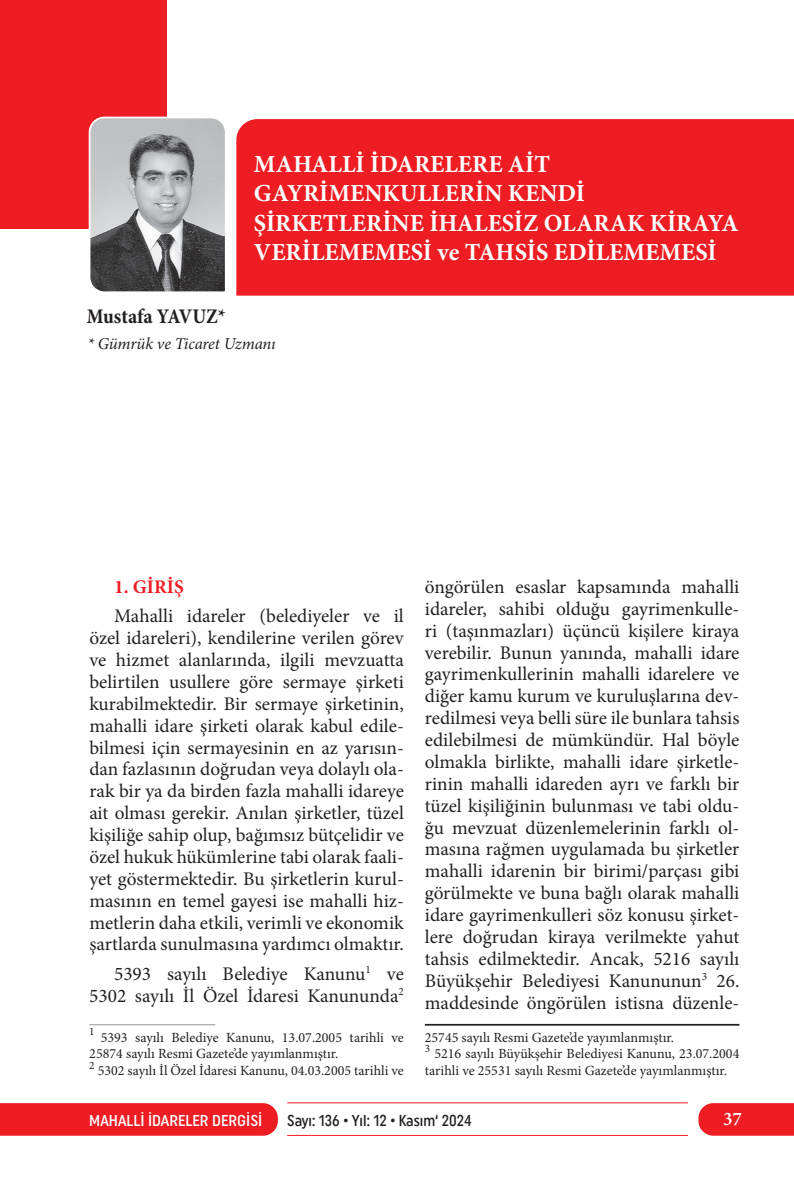
<style>
.page{position:relative;width:794px;height:1191px;background:#fff}
.page>*{position:absolute;margin:0;border:0;box-sizing:border-box;transform-origin:0 0}
.t1{font:700 24.5px/29.4px "Minion Pro";color:#fff}
.t2{font:700 condensed 21px "Minion Pro";color:#231f20}
.t3{font:19.25px/21.9px "Minion Pro";color:#231f20;text-align:justify}
.t4{font:700 19.25px "Minion Pro";color:#ee1d23}
.t5{font:600 19.25px "Minion Pro";color:#fff}
.t6{font:italic 16.62px "Minion Pro";letter-spacing:-.015em;color:#231f20}
.t7{font:15.75px "Uniform Condensed 2";color:#231f20;scale:.95 1}
.t8{font:500 15.75px "Uniform Condensed";color:#fff}
.t9{font:14px/16.8px "Minion Pro";color:#231f20}
.t10{font:11.2px "Minion Pro";color:#231f20}
</style>
<div class="page">
<div style="left:0;top:1103px;width:278px;height:32px;background:#ee1d23"></div>
<div style="left:698px;top:1103px;width:96px;height:32px;background:#ee1d23"></div>
<hr style="left:287px;top:1102px;width:401px;height:1px;background:#ee1d23">
<hr style="left:287px;top:1135px;width:401px;height:1px;background:#ee1d23">
<hr style="left:89px;top:1024px;width:126px;height:1px;background:#939598">
<hr style="left:425px;top:1024px;width:314px;height:1px;background:#231f20">
<div style="left:0;top:0;width:166px;height:228px;background:#ee1d23"></div>
<div style="left:236px;top:119px;width:558px;height:177px;background:#ee1d23"></div>
<svg style="left:88px;top:116px;width:137px;height:176px;background:#979698"></svg>
<p class="t1" style="left:254px;top:149px;width:486px">MAHALLİ İDARELERE AİT<br>GAYRİMENKULLERİN KENDİ<br>ŞİRKETLERİNE İHALESİZ OLARAK KİRAYA<br>VERİLEMEMESİ ve TAHSİS EDİLEMEMESİ</p>
<p class="t2" style="left:87px;top:302px;width:141px">Mustafa YAVUZ*</p>
<p class="t6" style="left:87px;top:332px;width:190px">* Gümrük ve Ticaret Uzmanı</p>
<p class="t4" style="left:114px;top:573px;width:71px">1. GİRİŞ</p>
<p class="t3" style="left:89px;top:605px;width:316px;text-indent:25px">Mahalli idareler (belediyeler ve il özel idareleri), kendilerine verilen görev ve hizmet alanlarında, ilgili mevzuatta belirtilen usullere göre sermaye şirketi kurabilmektedir. Bir sermaye şirketinin, mahalli idare şirketi olarak kabul edile&shy;bilmesi için sermayesinin en az yarısın&shy;dan fazlasının doğrudan veya dolaylı ola&shy;rak bir ya da birden fazla mahalli idareye ait olması gerekir. Anılan şirketler, tüzel kişiliğe sahip olup, bağımsız bütçelidir ve özel hukuk hükümlerine tabi olarak faali&shy;yet göstermektedir. Bu şirketlerin kurul&shy;masının en temel gayesi ise mahalli hiz&shy;metlerin daha etkili, verimli ve ekonomik şartlarda sunulmasına yardımcı olmaktır.</p>
<p class="t3" style="left:89px;top:962px;width:316px;text-align:right">5393 sayılı Belediye Kanunu<sup>1</sup> ve<br>5302 sayılı İl Özel İdaresi Kanununda<sup>2</sup></p>
<p class="t10" style="left:89px;top:1024px;width:7px">1</p>
<p class="t9" style="left:89px;top:1028px;width:316px;text-indent:11px">5393 sayılı Belediye Kanunu, 13.07.2005 tarihli ve<br>25874 sayılı Resmi Gazete’de yayımlanmıştır.</p>
<p class="t10" style="left:89px;top:1057px;width:7px">2</p>
<p class="t9" style="left:98px;top:1062px;width:308px">5302 sayılı İl Özel İdaresi Kanunu, 04.03.2005 tarihli ve</p>
<p class="t3" style="left:425px;top:576px;width:316px">öngörülen esaslar kapsamında mahalli idareler, sahibi olduğu gayrimenkulle&shy;ri (taşınmazları) üçüncü kişilere kiraya verebilir. Bunun yanında, mahalli idare gayrimenkullerinin mahalli idarelere ve diğer kamu kurum ve kuruluşlarına dev&shy;redilmesi veya belli süre ile bunlara tahsis edilebilmesi de mümkündür. Hal böyle olmakla birlikte, mahalli idare şirketle&shy;rinin mahalli idareden ayrı ve farklı bir tüzel kişiliğinin bulunması ve tabi oldu&shy;ğu mevzuat düzenlemelerinin farklı ol&shy;masına rağmen uygulamada bu şirketler mahalli idarenin bir birimi/parçası gibi görülmekte ve buna bağlı olarak mahalli idare gayrimenkulleri söz konusu şirket&shy;lere doğrudan kiraya verilmekte yahut tahsis edilmektedir. Ancak, 5216 sayılı Büyükşehir Belediyesi Kanununun<sup>3</sup> 26. maddesinde öngörülen istisna düzenle-</p>
<p class="t9" style="left:425px;top:1028px;width:251px">25745 sayılı Resmi Gazete’de yayımlanmıştır.</p>
<p class="t10" style="left:425px;top:1041px;width:7px">3</p>
<p class="t9" style="left:425px;top:1045px;width:316px;text-indent:10px">5216 sayılı Büyükşehir Belediyesi Kanunu, 23.07.2004 tarihli ve 25531 sayılı Resmi Gazete’de yayımlanmıştır.</p>
<p class="t8" style="left:89px;top:1111px;width:175px">MAHALLİ İDARELER DERGİSİ</p>
<p class="t7" style="left:287px;top:1111px;width:196px">Sayı: 136 • Yıl: 12 • Kasım‘ 2024</p>
<p class="t5" style="left:723px;top:1105px;width:20px">37</p>
</div>
